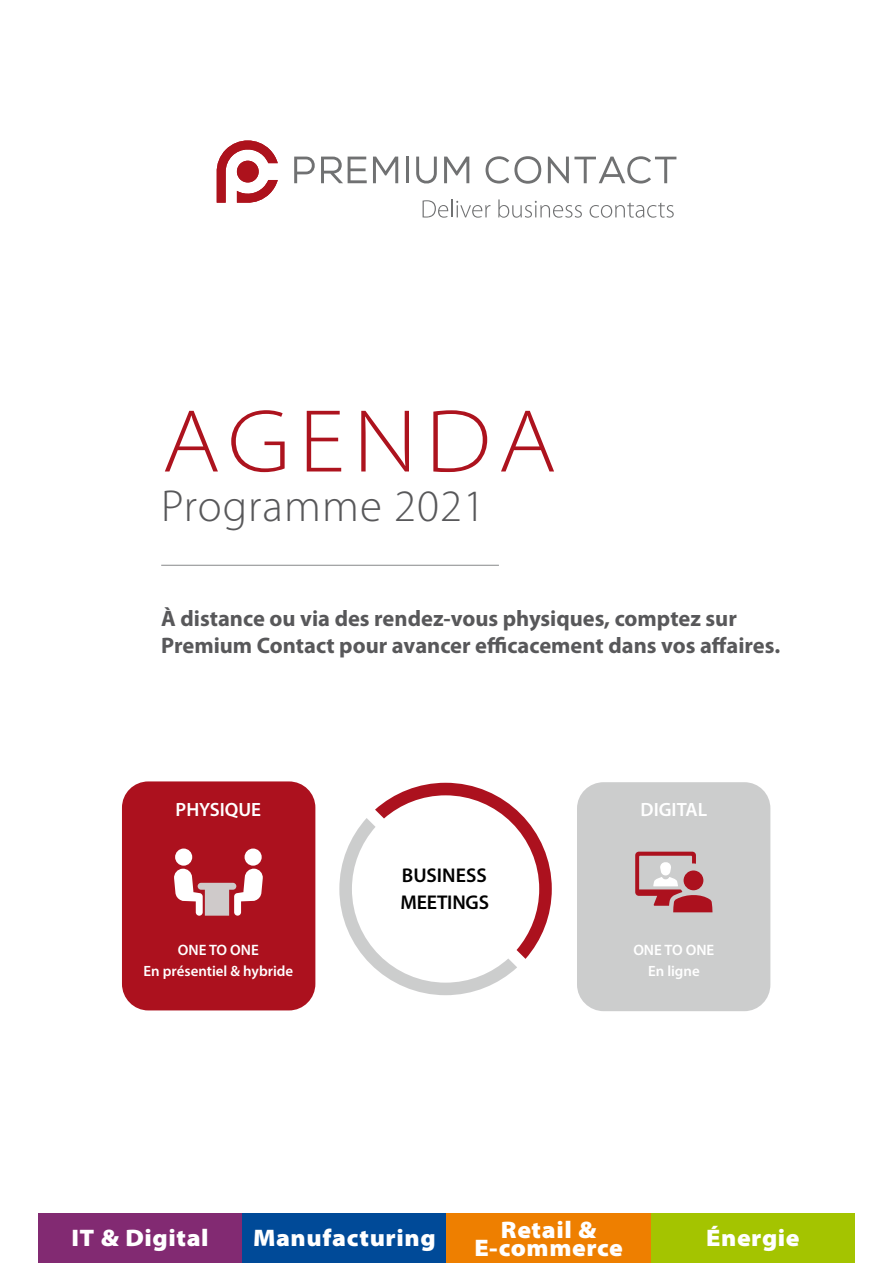
<style>
.page{position:relative;width:893px;height:1263px;background:#fff}
.page>*{position:absolute;margin:0;border:0;box-sizing:border-box;transform-origin:0 0}
.t1{font:300 semi-expanded 90px "Myriad Pro";letter-spacing:.095em;color:#ad131e}
.t2{font:300 45px "Myriad Pro";letter-spacing:.025em;color:#58585a}
.t3{font:900 semi-expanded 24px/18px "Myriad Pro";letter-spacing:.025em;color:#fff;text-align:center}
.t4{font:700 22.5px/27px "Myriad Pro";color:#58585a}
.t5{font:600 19.95px/27.5px "Myriad Pro";color:#000}
.t6{font:600 19.2px "Myriad Pro";color:#fff}
.t7{font:600 15.15px "Myriad Pro";color:#fff}
.t8{font:600 14.85px "Myriad Pro";color:#fff}
</style>
<div class="page">
<svg style="left:216px;top:140px;width:62px;height:63px"></svg>
<svg style="left:548px;top:156px;width:128px;height:28px"></svg>
<svg style="left:485px;top:156px;width:56px;height:28px"></svg>
<svg style="left:444px;top:157px;width:25px;height:26px"></svg>
<svg style="left:416px;top:157px;width:21px;height:27px"></svg>
<hr style="left:406px;top:157px;width:3px;height:26px;background:#707172">
<svg style="left:373px;top:157px;width:25px;height:26px"></svg>
<svg style="left:294px;top:157px;width:73px;height:26px"></svg>
<svg style="left:423px;top:199px;width:67px;height:19px"></svg>
<svg style="left:498px;top:199px;width:84px;height:19px"></svg>
<svg style="left:590px;top:203px;width:84px;height:15px"></svg>
<div style="left:38px;top:1213px;width:204px;height:50px;background:#822a72"></div>
<div style="left:242px;top:1213px;width:204px;height:50px;background:#004a98"></div>
<div style="left:651px;top:1213px;width:204px;height:50px;background:#a4c400"></div>
<div style="left:446px;top:1213px;width:205px;height:50px;background:#ee7f00"></div>
<hr style="left:161px;top:565px;width:338px;height:1px;background:#87888a">
<div style="left:577px;top:782px;width:193px;height:229px;background:#cccdcd;border-radius:26px"></div>
<div style="left:122px;top:781px;width:193px;height:229px;background:#ac111e;border-radius:26px"></div>
<svg style="left:339px;top:783px;width:213px;height:212px"></svg>
<svg style="left:174px;top:868px;width:29px;height:48px"></svg>
<div style="left:175px;top:848px;width:17px;height:18px;background:#fff;border-radius:50%"></div>
<svg style="left:234px;top:868px;width:29px;height:48px"></svg>
<div style="left:245px;top:848px;width:17px;height:18px;background:#fff;border-radius:50%"></div>
<div style="left:198px;top:883px;width:38px;height:7px;background:#cfcaca;border-radius:3px"></div>
<svg style="left:635px;top:852px;width:77px;height:60px"></svg>
<h1 class="t1" style="left:162px;top:391px;width:395px">AGENDA</h1>
<h2 class="t2" style="left:161px;top:481px;width:326px">Programme 2021</h2>
<p class="t4" style="left:161px;top:606px;width:620px">À distance ou via des rendez-vous physiques, comptez sur<br>Premium Contact pour avancer efficacement dans vos affaires.</p>
<p class="t6" style="left:176px;top:797px;width:87px">PHYSIQUE</p>
<p class="t6" style="left:641px;top:797px;width:68px">DIGITAL</p>
<p class="t5" style="left:400px;top:861px;width:90px">BUSINESS<br>MEETINGS</p>
<p class="t7" style="left:178px;top:941px;width:82px">ONE TO ONE</p>
<p class="t8" style="left:144px;top:961px;width:151px">En présentiel &amp; hybride</p>
<p class="t8" style="left:648px;top:961px;width:53px">En ligne</p>
<p class="t7" style="left:633px;top:941px;width:82px">ONE TO ONE</p>
<p class="t3" style="left:474px;top:1221px;width:150px">Retail &amp;<br>E-commerce</p>
<p class="t3" style="left:71px;top:1229px;width:139px">IT &amp; Digital</p>
<p class="t3" style="left:253px;top:1229px;width:184px">Manufacturing</p>
<p class="t3" style="left:706px;top:1229px;width:95px">Énergie</p>
</div>
